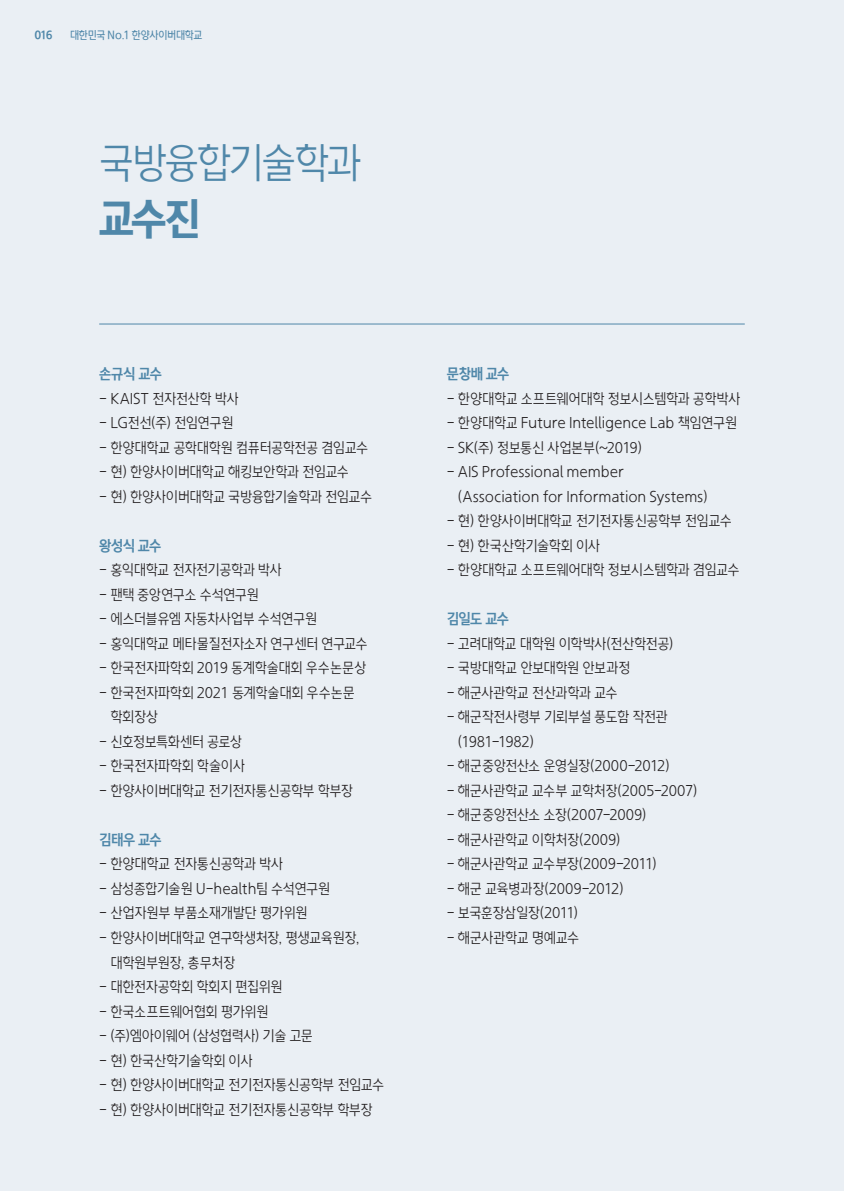
<style>
.page{position:relative;width:844px;height:1191px;background:#fff}
.page>*{position:absolute;margin:0;border:0;box-sizing:border-box;transform-origin:0 0}
.t1{font:40.25px "HYCU Gothic L";letter-spacing:-.06em;color:#4f87a9}
.t2{font:40.25px "HYCU Gothic EB";color:#4f87a9}
.t3{font:14px/24.5px "HYCU Gothic L";letter-spacing:-.015em;color:#231f20}
.t4{font:14px "HYCU Gothic L";letter-spacing:-.04em;color:#231f20}
.t5{font:14px "HYCU Gothic B";letter-spacing:-.02em;color:#4f87a9}
.t6{font:10.5px "HYCU Gothic M";letter-spacing:-.005em;color:#4f87a9}
.t7{font:10.5px "HYCU Gothic EB";color:#4f87a9}
</style>
<div class="page">
<div style="left:0;top:0;width:843px;height:1191px;background:#eaeff4"></div>
<hr style="left:99px;top:324px;width:645px;height:1px;background:#4f87a9">
<hr style="left:843px;top:0;width:1px;height:1191px;background:#eaeff4">
<p class="t7" style="left:35px;top:29px;width:19px">016</p>
<p class="t6" style="left:70px;top:29px;width:134px">대한민국 No.1 한양사이버대학교</p>
<p class="t1" style="left:99px;top:142px;width:263px">국방융합기술학과</p>
<p class="t2" style="left:99px;top:198px;width:102px">교수진</p>
<p class="t5" style="left:99px;top:367px;width:64px">손규식 교수</p>
<p class="t3" style="left:99px;top:387px;width:141px">- KAIST 전자전산학 박사</p>
<p class="t3" style="left:99px;top:412px;width:136px">- LG전선(주) 전임연구원</p>
<p class="t3" style="left:99px;top:436px;width:270px">- 한양대학교 공학대학원 컴퓨터공학전공 겸임교수</p>
<p class="t3" style="left:99px;top:461px;width:251px">- 현) 한양사이버대학교 해킹보안학과 전임교수</p>
<p class="t3" style="left:99px;top:485px;width:274px">- 현) 한양사이버대학교 국방융합기술학과 전임교수</p>
<p class="t5" style="left:99px;top:538px;width:63px">왕성식 교수</p>
<p class="t3" style="left:99px;top:559px;width:184px">- 홍익대학교 전자전기공학과 박사</p>
<p class="t3" style="left:99px;top:583px;width:161px">- 팬택 중앙연구소 수석연구원</p>
<p class="t3" style="left:99px;top:608px;width:219px">- 에스더블유엠 자동차사업부 수석연구원</p>
<p class="t3" style="left:99px;top:632px;width:270px">- 홍익대학교 메타물질전자소자 연구센터 연구교수</p>
<p class="t3" style="left:99px;top:657px;width:268px">- 한국전자파학회 2019 동계학술대회 우수논문상</p>
<p class="t3" style="left:110px;top:681px;width:246px;text-indent:-11px">- 한국전자파학회 2021 동계학술대회 우수논문 학회장상</p>
<p class="t4" style="left:99px;top:734px;width:144px">- 신호정보특화센터 공로상</p>
<p class="t3" style="left:99px;top:755px;width:147px">- 한국전자파학회 학술이사</p>
<p class="t3" style="left:99px;top:779px;width:255px">- 한양사이버대학교 전기전자통신공학부 학부장</p>
<p class="t5" style="left:99px;top:832px;width:64px">김태우 교수</p>
<p class="t3" style="left:99px;top:853px;width:185px">- 한양대학교 전자통신공학과 박사</p>
<p class="t3" style="left:99px;top:877px;width:232px">- 삼성종합기술원 U-health팀 수석연구원</p>
<p class="t3" style="left:99px;top:902px;width:210px">- 산업자원부 부품소재개발단 평가위원</p>
<p class="t3" style="left:110px;top:926px;width:250px;text-indent:-11px">- 한양사이버대학교 연구학생처장, 평생교육원장, 대학원부원장, 총무처장</p>
<p class="t3" style="left:99px;top:975px;width:185px">- 대한전자공학회 학회지 편집위원</p>
<p class="t3" style="left:99px;top:1000px;width:170px">- 한국소프트웨어협회 평가위원</p>
<p class="t3" style="left:99px;top:1024px;width:215px">- (주)엠아이웨어 (삼성협력사) 기술 고문</p>
<p class="t3" style="left:99px;top:1049px;width:155px">- 현) 한국산학기술학회 이사</p>
<p class="t3" style="left:99px;top:1073px;width:286px">- 현) 한양사이버대학교 전기전자통신공학부 전임교수</p>
<p class="t3" style="left:99px;top:1098px;width:274px">- 현) 한양사이버대학교 전기전자통신공학부 학부장</p>
<p class="t5" style="left:446px;top:367px;width:64px">문창배 교수</p>
<p class="t3" style="left:446px;top:387px;width:295px">- 한양대학교 소프트웨어대학 정보시스템학과 공학박사</p>
<p class="t3" style="left:446px;top:412px;width:292px">- 한양대학교 Future Intelligence Lab 책임연구원</p>
<p class="t3" style="left:446px;top:436px;width:196px">- SK(주) 정보통신 사업본부(~2019)</p>
<p class="t3" style="left:458px;top:461px;width:251px;text-indent:-11px">- AIS Professional member (Association for Information Systems)</p>
<p class="t3" style="left:446px;top:510px;width:286px">- 현) 한양사이버대학교 전기전자통신공학부 전임교수</p>
<p class="t3" style="left:446px;top:534px;width:155px">- 현) 한국산학기술학회 이사</p>
<p class="t3" style="left:446px;top:559px;width:294px">- 한양대학교 소프트웨어대학 정보시스템학과 겸임교수</p>
<p class="t5" style="left:446px;top:612px;width:64px">김일도 교수</p>
<p class="t3" style="left:446px;top:632px;width:228px">- 고려대학교 대학원 이학박사(전산학전공)</p>
<p class="t3" style="left:446px;top:657px;width:185px">- 국방대학교 안보대학원 안보과정</p>
<p class="t3" style="left:446px;top:681px;width:172px">- 해군사관학교 전산과학과 교수</p>
<p class="t3" style="left:458px;top:706px;width:211px;text-indent:-11px">- 해군작전사령부 기뢰부설 풍도함 작전관 (1981-1982)</p>
<p class="t3" style="left:446px;top:755px;width:224px">- 해군중앙전산소 운영실장(2000-2012)</p>
<p class="t3" style="left:446px;top:779px;width:252px">- 해군사관학교 교수부 교학처장(2005-2007)</p>
<p class="t3" style="left:446px;top:804px;width:201px">- 해군중앙전산소 소장(2007-2009)</p>
<p class="t3" style="left:446px;top:828px;width:175px">- 해군사관학교 이학처장(2009)</p>
<p class="t3" style="left:446px;top:853px;width:211px">- 해군사관학교 교수부장(2009-2011)</p>
<p class="t3" style="left:446px;top:877px;width:178px">- 해군 교육병과장(2009-2012)</p>
<p class="t4" style="left:446px;top:906px;width:133px">- 보국훈장삼일장(2011)</p>
<p class="t3" style="left:446px;top:926px;width:134px">- 해군사관학교 명예교수</p>
</div>
